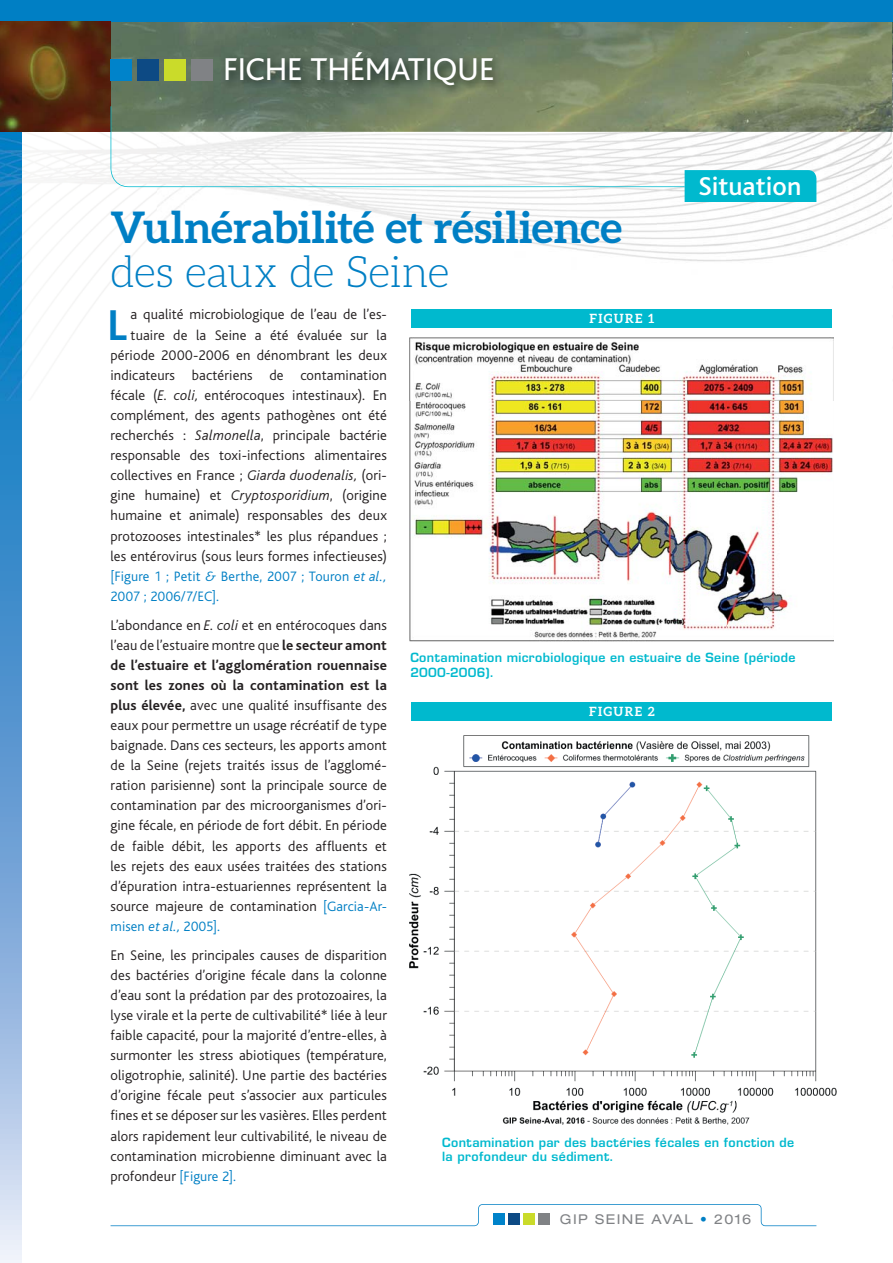
<style>
.page{position:relative;width:893px;height:1263px;background:#fff}
.page>*{position:absolute;margin:0;border:0;box-sizing:border-box;transform-origin:0 0}
.t1{font:700 45.15px "Bliss";color:#007fc4}
.t2{font:700 43.5px/43.5px "Aleo";letter-spacing:-.005em;color:#007fc4}
.t3{font:33px "Bliss";letter-spacing:-.005em;color:#fff}
.t4{font:500 27px "Bliss";color:#fff}
.t5{font:300 14.7px/20.1px "Bliss";letter-spacing:.01em;color:#231f20;text-align:justify}
.t6{font:300 14.25px/20.1px "Bliss";letter-spacing:.005em;color:#007fc4}
.t7{font:expanded 13.5px "Helvetica Neue";letter-spacing:.105em;color:#808285}
.t8{font:700 12.75px "Aleo";letter-spacing:.105em;color:#fff}
.t9{font:600 12.3px/14.2px "Eurostile LT Std";letter-spacing:.025em;color:#00b9ce}
.s1{font-weight:300}
.s2{font-style:italic}
.s3{font-weight:700}
.s4{font-size:14.25px;color:#007fc4}
.s5{color:#007fc4}
</style>
<div class="page">
<svg style="left:0;top:401px;width:21px;height:862px;background:#75a8d8"></svg>
<img style="left:21px;top:132px;width:136px;height:269px">
<img style="left:157px;top:132px;width:735px;height:196px">
<img style="left:0;top:132px;width:21px;height:269px">
<img style="left:111px;top:21px;width:781px;height:111px">
<img style="left:892px;top:0;width:1px;height:132px">
<div style="left:0;top:0;width:893px;height:21px;background:#007fc4"></div>
<img style="left:0;top:21px;width:111px;height:111px">
<svg style="left:111px;top:106px;width:574px;height:81px"></svg>
<div style="left:685px;top:170px;width:131px;height:32px;background:#00b9ce"></div>
<svg style="left:111px;top:1204px;width:705px;height:22px"></svg>
<img style="left:222px;top:48px;width:282px;height:48px">
<div style="left:111px;top:60px;width:21px;height:21px;background:#0083ca"></div>
<div style="left:138px;top:60px;width:21px;height:21px;background:#0d4a84"></div>
<div style="left:165px;top:60px;width:21px;height:21px;background:#cadb2a"></div>
<div style="left:192px;top:60px;width:21px;height:21px;background:#808285"></div>
<img style="left:409px;top:337px;width:425px;height:305px">
<div style="left:411px;top:309px;width:421px;height:18px;background:#00b9ce"></div>
<img style="left:409px;top:735px;width:428px;height:390px">
<div style="left:411px;top:703px;width:421px;height:18px;background:#00b9ce"></div>
<p class="t3" style="left:223px;top:58px;width:273px">FICHE THÉMATIQUE</p>
<p class="t2" style="left:111px;top:209px;width:513px">Vulnérabilité et résilience <span class="s1">des eaux de Seine</span></p>
<p class="t4" style="left:698px;top:170px;width:104px">Situation</p>
<p class="t5" style="left:111px;top:306px;width:278px;text-align:right">a qualité microbiologique de l’eau de l’es&shy;tuaire de la Seine a été évaluée sur la période 2000-2006 en dénombrant les deux indicateurs bactériens de contamination fécale (<span class="s2">E. coli,</span> entérocoques intestinaux). En complément, des agents pathogènes ont été recherchés : <span class="s2">Salmonella</span>, principale bactérie responsable des toxi-infections alimentaires collectives en France ; <span class="s2">Giarda duodenalis,</span> (ori&shy;gine humaine) et <span class="s2">Cryptosporidium</span>, (origine humaine et animale) responsables des deux protozooses intestinales* les plus répandues ; les entérovirus (sous leurs formes infectieuses)</p>
<p class="t6" style="left:111px;top:567px;width:278px">[Figure 1 ; Petit <span class="s2">&amp;</span> Berthe, 2007 ; Touron <span class="s2">et al.,<br></span>2007 ; 2006/7/EC].</p>
<p class="t5" style="left:111px;top:616px;width:278px">L’abondance en <span class="s2">E. coli</span> et en entérocoques dans l’eau de l’estuaire montre que <span class="s3">le secteur amont de l’estuaire et l’agglomération rouennaise sont les zones où la contamination est la plus élevée,</span> avec une qualité insuffisante des eaux pour permettre un usage récréatif de type baignade. Dans ces secteurs, les apports amont de la Seine (rejets traités issus de l’agglomé&shy;ration parisienne) sont la principale source de contamination par des microorganismes d’ori&shy;gine fécale, en période de fort débit. En période de faible débit, les apports des affluents et les rejets des eaux usées traitées des stations d’épuration intra-estuariennes représentent la source majeure de contamination <span class="s4">[Garcia-Ar-</span></p>
<p class="t6" style="left:111px;top:917px;width:111px">misen <span class="s2">et al.,</span> 2005].</p>
<p class="t5" style="left:111px;top:946px;width:278px">En Seine, les principales causes de disparition des bactéries d’origine fécale dans la colonne d’eau sont la prédation par des protozoaires, la lyse virale et la perte de cultivabilité* liée à leur faible capacité, pour la majorité d’entre-elles, à surmonter les stress abiotiques (température, oligotrophie, salinité). Une partie des bactéries d’origine fécale peut s’associer aux particules fines et se déposer sur les vasières. Elles perdent alors rapidement leur cultivabilité, le niveau de contamination microbienne diminuant avec la profondeur <span class="s4">[Figure 2].</span></p>
<p class="t1" style="left:108px;top:308px;width:21px">L</p>
<p class="t8" style="left:590px;top:313px;width:66px">FIGURE 1</p>
<p class="t9" style="left:410px;top:651px;width:387px;line-height:14.7px">Contamination microbiologique en estuaire de Seine (période<br>2000-2006).</p>
<p class="t8" style="left:589px;top:707px;width:67px">FIGURE 2</p>
<p class="t9" style="left:442px;top:1136px;width:354px">Contamination par des bactéries fécales en fonction de la profondeur du sédiment.</p>
<p class="t7" style="left:560px;top:1214px;width:193px">GIP SEINE AVAL <span class="s5">•</span> 2016</p>
</div>
